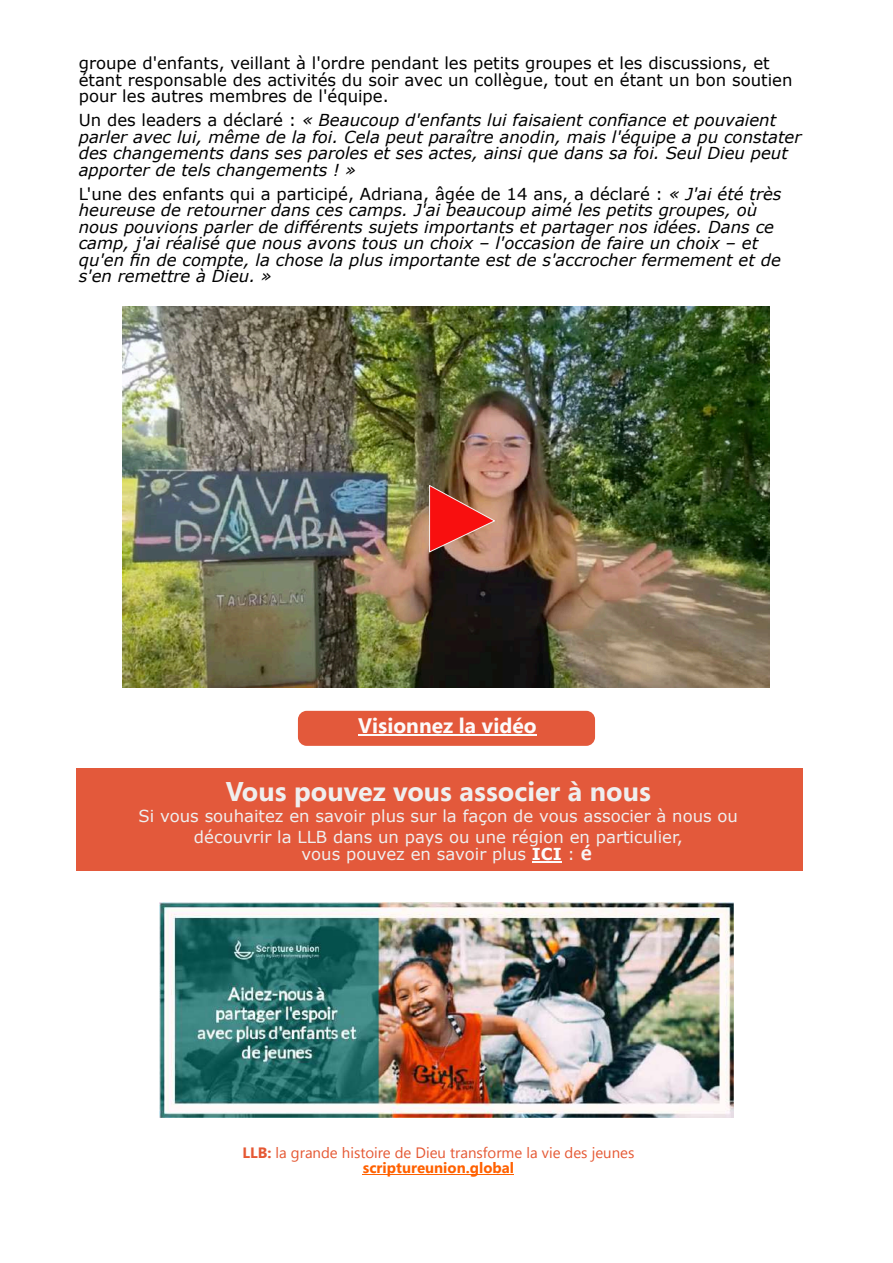
<style>
.page{position:relative;width:893px;height:1263px;background:#fff}
.page>*{position:absolute;margin:0;border:0;box-sizing:border-box;transform-origin:0 0}
.t1{font:700 27px "Segoe UI";color:#efefef}
.t2{font:700 21px "Segoe UI";color:#fdfafa}
.t3{font:italic 16.5px/16.5px "Verdana";color:#000}
.t4{font:16.5px/16.5px "Verdana";color:#000}
.t5{font:16.5px/21px "Verdana";color:#efefef;text-align:center}
.t6{font:15px/15px "Segoe UI";color:#e55833;text-align:center}
.s1{font-style:normal}
.s2{font-weight:700;color:#fcfbfb}
.s3{font-family:"Calibri";font-weight:700;font-size:22.5px;color:#f8f5f5}
.s4{font-weight:700}
.s5{font-weight:700;color:#ff6100}
</style>
<div class="page">
<div style="left:76px;top:768px;width:726px;height:103px;background:#e3593b"></div>
<img style="left:123px;top:307px;width:647px;height:381px">
<svg style="left:429px;top:484px;width:67px;height:69px;background:#cf5041"></svg>
<div style="left:298px;top:711px;width:297px;height:35px;background:#e3593b;border-radius:9px"></div>
<hr style="left:532px;top:861px;width:30px;height:1px;background:#fcfbfb">
<img style="left:160px;top:903px;width:573px;height:214px">
<hr style="left:363px;top:1174px;width:151px;height:1px;background:#ff6100">
<hr style="left:358px;top:735px;width:178px;height:1px;background:#fdfafa">
<p class="t4" style="left:79px;top:56px;width:715px">groupe d'enfants, veillant à l'ordre pendant les petits groupes et les discussions, et étant responsable des activités du soir avec un collègue, tout en étant un bon soutien pour les autres membres de l'équipe.</p>
<p class="t3" style="left:79px;top:113px;width:724px"><span class="s1">Un des leaders a déclaré :</span> « Beaucoup d'enfants lui faisaient confiance et pouvaient parler avec lui, même de la foi. Cela peut paraître anodin, mais l'équipe a pu constater des changements dans ses paroles et ses actes, ainsi que dans sa foi. Seul Dieu peut apporter de tels changements ! »</p>
<p class="t3" style="left:79px;top:187px;width:704px"><span class="s1">L'une des enfants qui a participé, Adriana, âgée de 14 ans, a déclaré :</span> « J'ai été très heureuse de retourner dans ces camps. J'ai beaucoup aimé les petits groupes, où nous pouvions parler de différents sujets importants et partager nos idées. Dans ce camp, j'ai réalisé que nous avons tous un choix – l'occasion de faire un choix – et qu'en fin de compte, la chose la plus importante est de s'accrocher fermement et de s'en remettre à Dieu. »</p>
<p class="t2" style="left:358px;top:718px;width:180px">Visionnez la vidéo</p>
<h1 class="t1" style="left:226px;top:781px;width:427px">Vous pouvez vous associer à nous</h1>
<p class="t5" style="left:139px;top:807px;width:601px">Si vous souhaitez en savoir plus sur la façon de vous associer à nous ou découvrir la LLB dans un pays ou une région en particulier,</p>
<p class="t5" style="left:302px;top:845px;width:292px">vous pouvez en savoir plus <span class="s2">ICI</span> : <span class="s3">é</span></p>
<p class="t6" style="left:242px;top:1146px;width:393px"><span class="s4">LLB:</span> la grande histoire de Dieu transforme la vie des jeunes <span class="s5">scriptureunion.global</span></p>
</div>
